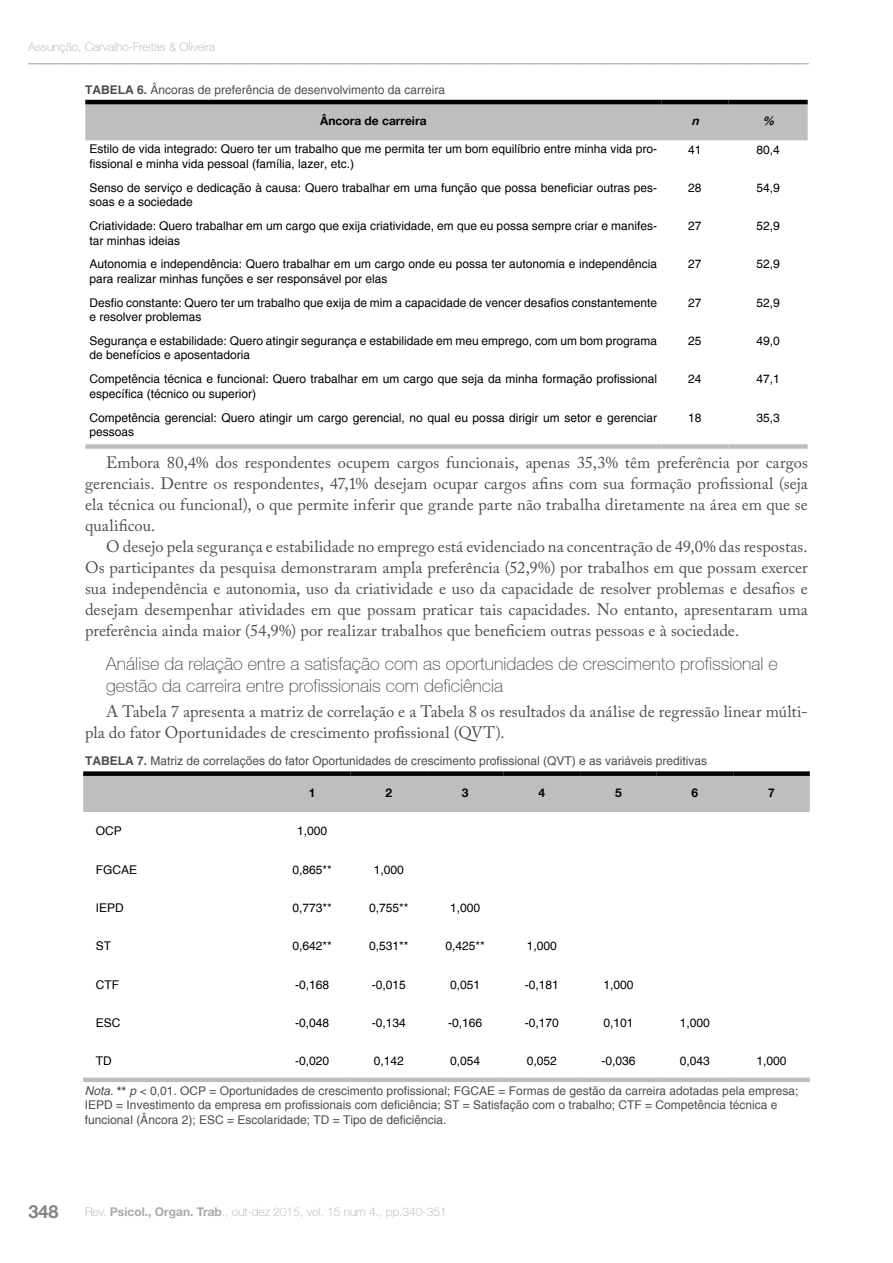
<style>
.page{position:relative;width:893px;height:1263px;background:#fff}
.page>*{position:absolute;margin:0;border:0;box-sizing:border-box;transform-origin:0 0}
.t1{font:100 18px/21.6px "Helvetica 35";color:#414042}
.t2{font:700 18px "Helvetica 75";color:#808285}
.t3{font:16.5px/21px "Adobe Caslon Pro";color:#4d4d4f;text-align:justify}
.t4{font:12px/14.4px "Helvetica";color:#000}
.t5{font:12px/14.4px "Helvetica";color:#4d4d4f}
.t6{font:100 12px "Helvetica 35";color:#a7a9ac}
.t7{font:700 12px "Helvetica 75";color:#000}
.t8{font:italic 700 12px "Helvetica 75";color:#000}
.s1{font-weight:700}
.s2{font-style:italic}
.s3{font-family:"Helvetica 75";font-weight:700}
</style>
<div class="page">
<svg style="left:29px;top:63px;width:779px;height:1px"></svg>
<div style="left:85px;top:104px;width:723px;height:36px;background:#bcbec0"></div>
<hr style="left:85px;top:100px;width:576px;height:4px;background:#000">
<hr style="left:661px;top:100px;width:67px;height:4px;background:#000">
<hr style="left:728px;top:100px;width:80px;height:4px;background:#000">
<div style="left:85px;top:444px;width:576px;height:5px;background:#bcbec0"></div>
<div style="left:661px;top:444px;width:67px;height:5px;background:#bcbec0"></div>
<div style="left:728px;top:444px;width:80px;height:5px;background:#bcbec0"></div>
<div style="left:83px;top:776px;width:727px;height:36px;background:#bcbec0"></div>
<div style="left:83px;top:771px;width:191px;height:5px;background:#000"></div>
<div style="left:274px;top:771px;width:76px;height:5px;background:#000"></div>
<div style="left:350px;top:771px;width:77px;height:5px;background:#000"></div>
<div style="left:427px;top:771px;width:77px;height:5px;background:#000"></div>
<div style="left:504px;top:771px;width:76px;height:5px;background:#000"></div>
<div style="left:580px;top:771px;width:77px;height:5px;background:#000"></div>
<div style="left:657px;top:771px;width:76px;height:5px;background:#000"></div>
<div style="left:733px;top:771px;width:77px;height:5px;background:#000"></div>
<div style="left:83px;top:1077px;width:191px;height:5px;background:#bcbec0"></div>
<div style="left:274px;top:1077px;width:76px;height:5px;background:#bcbec0"></div>
<div style="left:350px;top:1077px;width:77px;height:5px;background:#bcbec0"></div>
<div style="left:427px;top:1077px;width:77px;height:5px;background:#bcbec0"></div>
<div style="left:504px;top:1077px;width:76px;height:5px;background:#bcbec0"></div>
<div style="left:580px;top:1077px;width:77px;height:5px;background:#bcbec0"></div>
<div style="left:657px;top:1077px;width:76px;height:5px;background:#bcbec0"></div>
<div style="left:733px;top:1077px;width:77px;height:5px;background:#bcbec0"></div>
<p class="t6" style="left:28px;top:40px;width:188px">Assunção, Carvalho-Freitas &amp; Oliveira</p>
<p class="t5" style="left:85px;top:82px;width:362px"><span class="s1">TABELA 6.</span> Âncoras de preferência de desenvolvimento da carreira</p>
<p class="t7" style="left:320px;top:114px;width:108px">Âncora de carreira</p>
<p class="t8" style="left:691px;top:114px;width:12px">n</p>
<p class="t8" style="left:762px;top:114px;width:17px">%</p>
<p class="t4" style="left:89px;top:142px;width:569px">Estilo de vida integrado: Quero ter um trabalho que me permita ter um bom equilíbrio entre minha vida pro&shy;fissional e minha vida pessoal (família, lazer, etc.)</p>
<p class="t4" style="left:688px;top:142px;width:15px">41</p>
<p class="t4" style="left:756px;top:142px;width:25px">80,4</p>
<p class="t4" style="left:89px;top:181px;width:569px">Senso de serviço e dedicação à causa: Quero trabalhar em uma função que possa beneficiar outras pes&shy;soas e a sociedade</p>
<p class="t4" style="left:688px;top:181px;width:15px">28</p>
<p class="t4" style="left:756px;top:181px;width:25px">54,9</p>
<p class="t4" style="left:89px;top:219px;width:569px">Criatividade: Quero trabalhar em um cargo que exija criatividade, em que eu possa sempre criar e manifes&shy;tar minhas ideias</p>
<p class="t4" style="left:688px;top:219px;width:15px">27</p>
<p class="t4" style="left:756px;top:219px;width:25px">52,9</p>
<p class="t4" style="left:89px;top:257px;width:569px">Autonomia e independência: Quero trabalhar em um cargo onde eu possa ter autonomia e independência para realizar minhas funções e ser responsável por elas</p>
<p class="t4" style="left:688px;top:257px;width:15px">27</p>
<p class="t4" style="left:756px;top:257px;width:25px">52,9</p>
<p class="t4" style="left:89px;top:295px;width:569px">Desfio constante: Quero ter um trabalho que exija de mim a capacidade de vencer desafios constantemente e resolver problemas</p>
<p class="t4" style="left:688px;top:295px;width:15px">27</p>
<p class="t4" style="left:756px;top:295px;width:25px">52,9</p>
<p class="t4" style="left:89px;top:333px;width:569px">Segurança e estabilidade: Quero atingir segurança e estabilidade em meu emprego, com um bom programa de benefícios e aposentadoria</p>
<p class="t4" style="left:688px;top:334px;width:15px">25</p>
<p class="t4" style="left:756px;top:334px;width:25px">49,0</p>
<p class="t4" style="left:89px;top:372px;width:569px">Competência técnica e funcional: Quero trabalhar em um cargo que seja da minha formação profissional específica (técnico ou superior)</p>
<p class="t4" style="left:688px;top:372px;width:15px">24</p>
<p class="t4" style="left:756px;top:372px;width:25px">47,1</p>
<p class="t4" style="left:89px;top:410px;width:569px">Competência gerencial: Quero atingir um cargo gerencial, no qual eu possa dirigir um setor e gerenciar pessoas</p>
<p class="t4" style="left:688px;top:410px;width:15px">18</p>
<p class="t4" style="left:756px;top:410px;width:25px">35,3</p>
<p class="t3" style="left:85px;top:452px;width:724px;text-indent:21px">Embora 80,4% dos respondentes ocupem cargos funcionais, apenas 35,3% têm preferência por cargos gerenciais. Dentre os respondentes, 47,1% desejam ocupar cargos afins com sua formação profissional (seja ela técnica ou funcional), o que permite inferir que grande parte não trabalha diretamente na área em que se qualificou.</p>
<p class="t3" style="left:85px;top:536px;width:724px;text-indent:21px">O desejo pela segurança e estabilidade no emprego está evidenciado na concentração de 49,0% das respostas.<br>Os participantes da pesquisa demonstraram ampla preferência (52,9%) por trabalhos em que possam exercer sua independência e autonomia, uso da criatividade e uso da capacidade de resolver problemas e desafios e desejam desempenhar atividades em que possam praticar tais capacidades. No entanto, apresentaram uma preferência ainda maior (54,9%) por realizar trabalhos que beneficiem outras pessoas e à sociedade.</p>
<h1 class="t1" style="left:106px;top:653px;width:673px">Análise da relação entre a satisfação com as oportunidades de crescimento profissional e gestão da carreira entre profissionais com deficiência</h1>
<h2 class="t3" style="left:85px;top:701px;width:724px;text-indent:21px">A Tabela 7 apresenta a matriz de correlação e a Tabela 8 os resultados da análise de regressão linear múlti&shy;pla do fator Oportunidades de crescimento profissional (QVT).</h2>
<p class="t5" style="left:85px;top:754px;width:624px"><span class="s1">TABELA 7.</span> Matriz de correlações do fator Oportunidades de crescimento profissional (QVT) e as variáveis preditivas</p>
<p class="t7" style="left:309px;top:785px;width:8px">1</p>
<p class="t7" style="left:385px;top:785px;width:8px">2</p>
<p class="t7" style="left:462px;top:785px;width:8px">3</p>
<p class="t7" style="left:538px;top:785px;width:8px">4</p>
<p class="t7" style="left:615px;top:785px;width:8px">5</p>
<p class="t7" style="left:692px;top:785px;width:8px">6</p>
<p class="t7" style="left:768px;top:785px;width:8px">7</p>
<p class="t4" style="left:96px;top:824px;width:28px">OCP</p>
<p class="t4" style="left:297px;top:824px;width:32px">1,000</p>
<p class="t4" style="left:96px;top:862px;width:43px">FGCAE</p>
<p class="t4" style="left:293px;top:862px;width:41px">0,865**</p>
<p class="t4" style="left:374px;top:862px;width:32px">1,000</p>
<p class="t4" style="left:96px;top:901px;width:30px">IEPD</p>
<p class="t4" style="left:293px;top:901px;width:41px">0,773**</p>
<p class="t4" style="left:369px;top:901px;width:41px">0,755**</p>
<p class="t4" style="left:450px;top:901px;width:32px">1,000</p>
<p class="t4" style="left:96px;top:939px;width:17px">ST</p>
<p class="t4" style="left:293px;top:939px;width:41px">0,642**</p>
<p class="t4" style="left:369px;top:939px;width:41px">0,531**</p>
<p class="t4" style="left:446px;top:939px;width:41px">0,425**</p>
<p class="t4" style="left:527px;top:939px;width:32px">1,000</p>
<p class="t4" style="left:96px;top:977px;width:25px">CTF</p>
<p class="t4" style="left:295px;top:977px;width:36px">-0,168</p>
<p class="t4" style="left:372px;top:977px;width:36px">-0,015</p>
<p class="t4" style="left:450px;top:977px;width:32px">0,051</p>
<p class="t4" style="left:525px;top:977px;width:36px">-0,181</p>
<p class="t4" style="left:603px;top:977px;width:32px">1,000</p>
<p class="t4" style="left:96px;top:1015px;width:26px">ESC</p>
<p class="t4" style="left:295px;top:1015px;width:36px">-0,048</p>
<p class="t4" style="left:372px;top:1015px;width:36px">-0,134</p>
<p class="t4" style="left:448px;top:1015px;width:36px">-0,166</p>
<p class="t4" style="left:525px;top:1015px;width:36px">-0,170</p>
<p class="t4" style="left:603px;top:1015px;width:32px">0,101</p>
<p class="t4" style="left:680px;top:1015px;width:32px">1,000</p>
<p class="t4" style="left:96px;top:1054px;width:17px">TD</p>
<p class="t4" style="left:295px;top:1054px;width:36px">-0,020</p>
<p class="t4" style="left:374px;top:1054px;width:32px">0,142</p>
<p class="t4" style="left:450px;top:1054px;width:32px">0,054</p>
<p class="t4" style="left:527px;top:1054px;width:32px">0,052</p>
<p class="t4" style="left:601px;top:1054px;width:36px">-0,036</p>
<p class="t4" style="left:680px;top:1054px;width:32px">0,043</p>
<p class="t4" style="left:756px;top:1054px;width:32px">1,000</p>
<p class="t5" style="left:85px;top:1083px;width:715px"><span class="s2">Nota.</span> <span class="s1">**</span> <span class="s2">p</span> &lt; 0,01. OCP = Oportunidades de crescimento profissional; FGCAE = Formas de gestão da carreira adotadas pela empresa;<br>IEPD = Investimento da empresa em profissionais com deficiência; ST = Satisfação com o trabalho; CTF = Competência técnica e funcional (Âncora 2); ESC = Escolaridade; TD = Tipo de deficiência.</p>
<h1 class="t2" style="left:28px;top:1201px;width:32px">348</h1>
<p class="t6" style="left:85px;top:1205px;width:363px">Rev. <span class="s3">Psicol., Organ. Trab</span>., out-dez 2015, vol. 15 num 4., pp.340-351</p>
</div>
